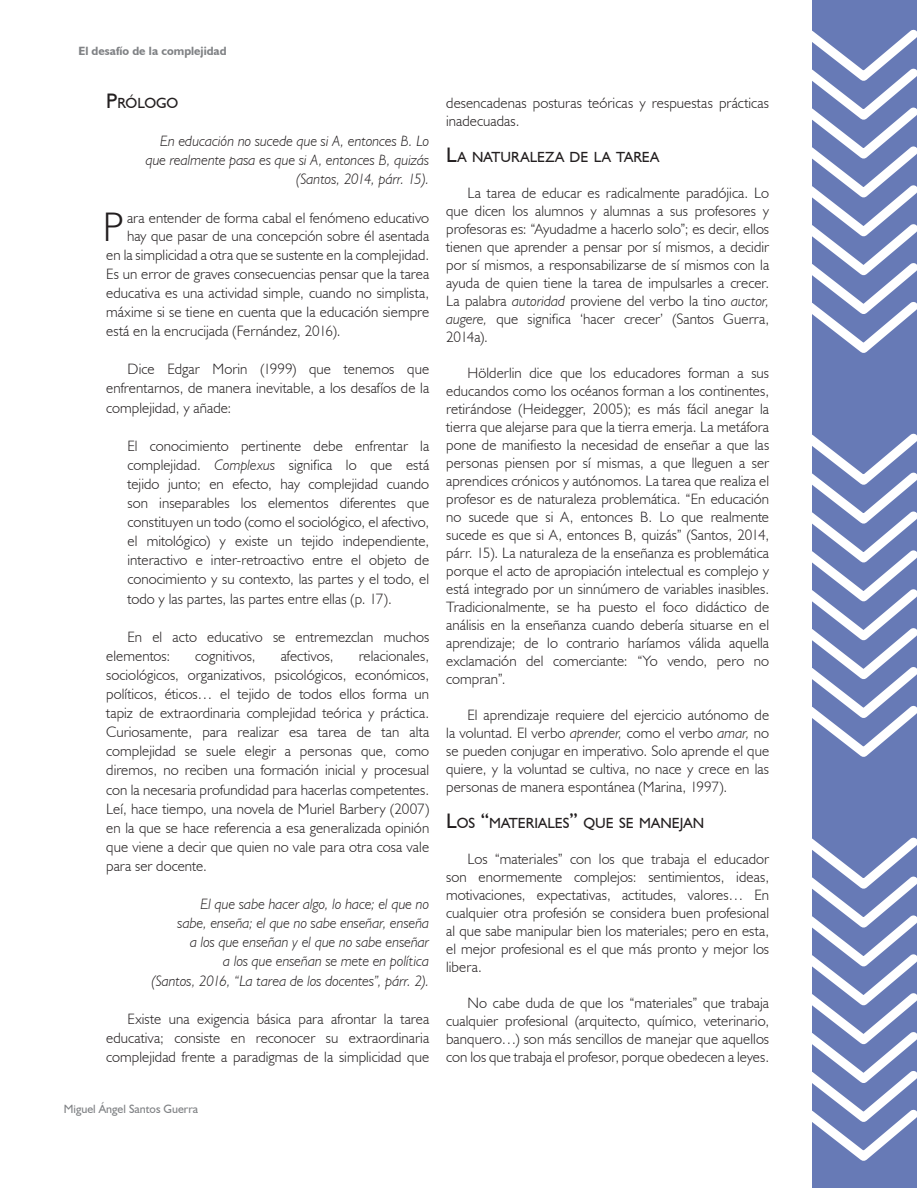
<style>
.page{position:relative;width:918px;height:1188px;background:#fff}
.page>*{position:absolute;margin:0;border:0;box-sizing:border-box;transform-origin:0 0}
.Parrafo_1_Capitular{font:300 41.4px "Humanist 521 BT";color:#231f20}
.parrafo_lectura_norm{font:300 15px/18px "Humanist 521 BT";letter-spacing:.005em;color:#231f20;text-align:justify}
.parrafo_destacado{font:300 15px/19px "Humanist 521 BT";letter-spacing:.005em;color:#231f20;text-align:justify}
.Parrafo_1_Capitular-2{font:300 15px "Humanist 521 BT";letter-spacing:.005em;color:#231f20}
.cita_parafraseada{font:italic 300 15px/19px "Humanist 521 BT";color:#231f20;text-align:right}
.subtitulo_1{font:14.7px "Humanist 521 BT";letter-spacing:.005em;color:#231f20}
.t1{font:700 12px "Humanist 521 BT";color:#808285}
.t2{font:12px "Humanist 521 BT";color:#808285}
.s1{font-size:21px}
.s2{font-style:italic}
</style>
<div class="page">
<div style="left:812px;top:0;width:105px;height:1188px;background:#677ab6"></div>
<svg style="left:812px;top:29px;width:105px;height:324px"></svg>
<svg style="left:812px;top:433px;width:105px;height:324px"></svg>
<svg style="left:812px;top:837px;width:105px;height:324px"></svg>
<p class="t1" style="left:78px;top:43px;width:150px">El desafío de la complejidad</p>
<p class="subtitulo_1" style="left:106px;top:94px;width:74px"><span class="s1">P</span>RÓLOGO</p>
<p class="cita_parafraseada" style="left:146px;top:131px;width:285px">En educación no sucede que si A, entonces B. Lo que realmente pasa es que si A, entonces B, quizás</p>
<p class="cita_parafraseada" style="left:296px;top:170px;width:135px">(Santos, 2014, párr. 15).</p>
<p class="Parrafo_1_Capitular" style="left:103px;top:201px;width:22px">P</p>
<p class="Parrafo_1_Capitular-2" style="left:127px;top:208px;width:304px">ara entender de forma cabal el fenómeno educativo</p>
<p class="Parrafo_1_Capitular-2" style="left:127px;top:226px;width:304px">hay que pasar de una concepción sobre él asentada</p>
<p class="Parrafo_1_Capitular-2" style="left:106px;top:245px;width:324px">en la simplicidad a otra que se sustente en la complejidad.</p>
<p class="Parrafo_1_Capitular-2" style="left:106px;top:264px;width:324px">Es un error de graves consecuencias pensar que la tarea</p>
<p class="Parrafo_1_Capitular-2" style="left:106px;top:284px;width:324px">educativa es una actividad simple, cuando no simplista,</p>
<p class="Parrafo_1_Capitular-2" style="left:106px;top:303px;width:324px">máxime si se tiene en cuenta que la educación siempre</p>
<p class="Parrafo_1_Capitular-2" style="left:106px;top:322px;width:236px">está en la encrucijada (Fernández, 2016).</p>
<p class="parrafo_lectura_norm" style="left:106px;top:359px;width:324px;line-height:19px;text-indent:21px">Dice Edgar Morin (1999) que tenemos que enfrentarnos, de manera inevitable, a los desafíos de la complejidad, y añade:</p>
<p class="parrafo_destacado" style="left:128px;top:436px;width:303px">El conocimiento pertinente debe enfrentar la complejidad. <span class="s2">Complexus</span> significa lo que está tejido junto; en efecto, hay complejidad cuando son inseparables los elementos diferentes que constituyen un todo (como el sociológico, el afectivo, el mitológico) y existe un tejido independiente, interactivo e inter-retroactivo entre el objeto de conocimiento y su contexto, las partes y el todo, el todo y las partes, las partes entre ellas (p. 17).</p>
<p class="parrafo_lectura_norm" style="left:106px;top:627px;width:324px;line-height:19px;text-indent:21px">En el acto educativo se entremezclan muchos elementos:</p>
<p class="parrafo_lectura_norm" style="left:195px;top:646px;width:62px">cognitivos,</p>
<p class="parrafo_lectura_norm" style="left:281px;top:646px;width:55px">afectivos,</p>
<p class="parrafo_lectura_norm" style="left:106px;top:646px;width:324px;line-height:19px;text-indent:252px">relacionales, sociológicos, organizativos, psicológicos, económicos, políticos, éticos… el tejido de todos ellos forma un tapiz de extraordinaria complejidad teórica y práctica.<br>Curiosamente, para realizar esa tarea de tan alta complejidad se suele elegir a personas que, como diremos, no reciben una formación inicial y procesual con la necesaria profundidad para hacerlas competentes.<br>Leí, hace tiempo, una novela de Muriel Barbery (2007) en la que se hace referencia a esa generalizada opinión que viene a decir que quien no vale para otra cosa vale para ser docente.</p>
<p class="cita_parafraseada" style="left:178px;top:894px;width:253px">El que sabe hacer algo, lo hace; el que no sabe, enseña; el que no sabe enseñar, enseña a los que enseñan y el que no sabe enseñar<br>a los que enseñan se mete en política</p>
<p class="cita_parafraseada" style="left:151px;top:971px;width:279px">(Santos, 2016, “La tarea de los docentes”, párr. 2).</p>
<p class="parrafo_lectura_norm" style="left:106px;top:1009px;width:324px;line-height:19px;text-indent:21px">Existe una exigencia básica para afrontar la tarea educativa; consiste en reconocer su extraordinaria complejidad frente a paradigmas de la simplicidad que</p>
<p class="t2" style="left:64px;top:1101px;width:136px">Miguel Ángel Santos Guerra</p>
<p class="parrafo_lectura_norm" style="left:446px;top:94px;width:324px">desencadenas posturas teóricas y respuestas prácticas inadecuadas.</p>
<p class="subtitulo_1" style="left:446px;top:148px;width:215px"><span class="s1">L</span>A NATURALEZA DE LA TAREA</p>
<p class="parrafo_lectura_norm" style="left:446px;top:184px;width:324px;text-indent:21px">La tarea de educar es radicalmente paradójica. Lo que dicen los alumnos y alumnas a sus profesores y profesoras es: “Ayudadme a hacerlo solo”; es decir, ellos tienen que aprender a pensar por sí mismos, a decidir por sí mismos, a responsabilizarse de sí mismos con la ayuda de quien tiene la tarea de impulsarles a crecer.<br>La palabra <span class="s2">autoridad</span> proviene del verbo la tino <span class="s2">auctor, augere,</span> que significa ‘hacer crecer’ (Santos Guerra, 2014a).</p>
<p class="parrafo_lectura_norm" style="left:446px;top:364px;width:324px;text-indent:21px">Hölderlin dice que los educadores forman a sus educandos como los océanos forman a los continentes, retirándose (Heidegger, 2005); es más fácil anegar la tierra que alejarse para que la tierra emerja. La metáfora pone de manifiesto la necesidad de enseñar a que las personas piensen por sí mismas, a que lleguen a ser aprendices crónicos y autónomos. La tarea que realiza el profesor es de naturaleza problemática. “En educación no sucede que si A, entonces B. Lo que realmente sucede es que si A, entonces B, quizás” (Santos, 2014, párr. 15). La naturaleza de la enseñanza es problemática porque el acto de apropiación intelectual es complejo y está integrado por un sinnúmero de variables inasibles.<br>Tradicionalmente, se ha puesto el foco didáctico de análisis en la enseñanza cuando debería situarse en el aprendizaje; de lo contrario haríamos válida aquella exclamación del comerciante: “Yo vendo, pero no compran”.</p>
<p class="parrafo_lectura_norm" style="left:446px;top:706px;width:324px;text-indent:21px">El aprendizaje requiere del ejercicio autónomo de la voluntad. El verbo <span class="s2">aprender,</span> como el verbo <span class="s2">amar,</span> no se pueden conjugar en imperativo. Solo aprende el que quiere, y la voluntad se cultiva, no nace y crece en las personas de manera espontánea (Marina, 1997).</p>
<p class="subtitulo_1" style="left:446px;top:814px;width:260px"><span class="s1">L</span>OS <span class="s1">“</span>MATERIALES<span class="s1">”</span> QUE SE MANEJAN</p>
<p class="parrafo_lectura_norm" style="left:446px;top:850px;width:324px;text-indent:21px">Los “materiales” con los que trabaja el educador son enormemente complejos: sentimientos, ideas, motivaciones, expectativas, actitudes, valores… En cualquier otra profesión se considera buen profesional al que sabe manipular bien los materiales; pero en esta, el mejor profesional es el que más pronto y mejor los libera.</p>
<p class="parrafo_lectura_norm" style="left:446px;top:994px;width:324px;text-indent:21px">No cabe duda de que los “materiales” que trabaja cualquier profesional (arquitecto, químico, veterinario, banquero…) son más sencillos de manejar que aquellos con los que trabaja el profesor, porque obedecen a leyes.</p>
</div>
